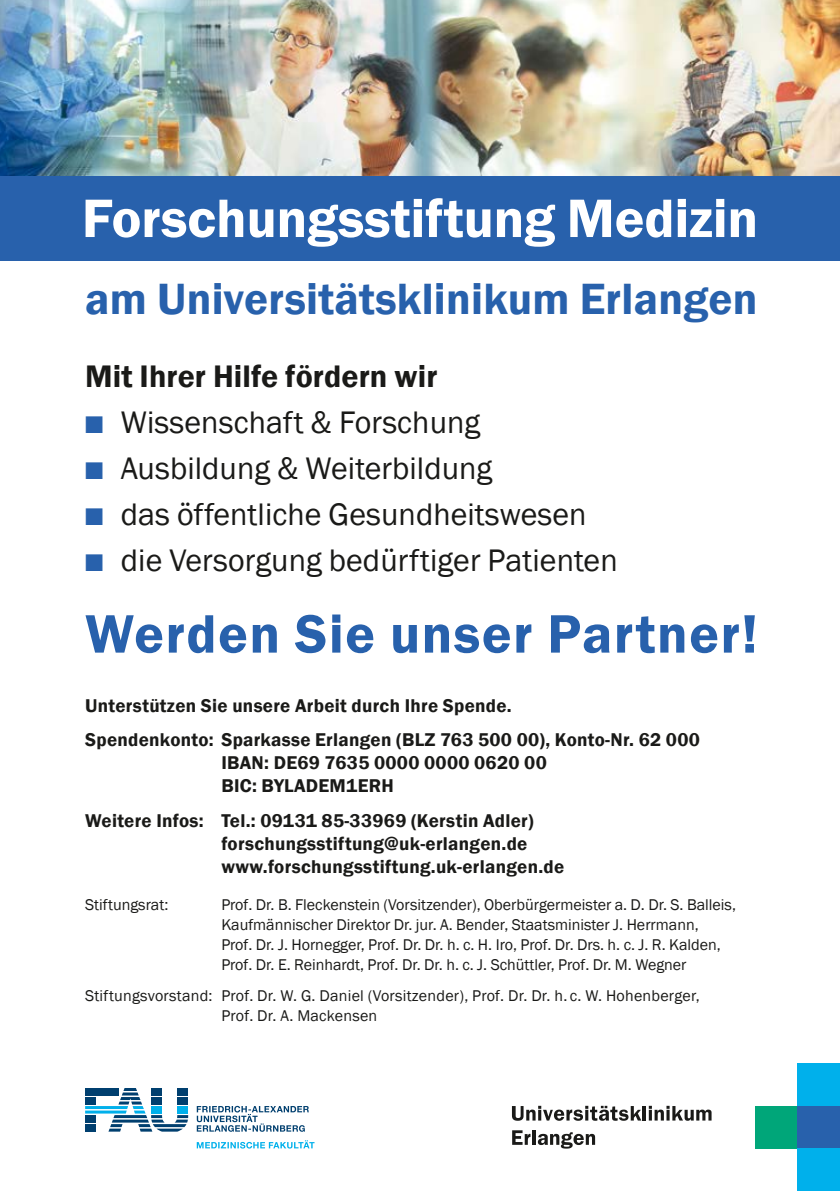
<style>
.page{position:relative;width:840px;height:1191px;background:#fff}
.page>*{position:absolute;margin:0;border:0;box-sizing:border-box;transform-origin:0 0}
.t1{font:600 56px "Franklin Gothic";letter-spacing:-.005em;color:#fff}
.t2{font:600 56px "Franklin Gothic";letter-spacing:.025em;color:#2861ac}
.t3{font:600 45px "Franklin Gothic";letter-spacing:.005em;color:#2861ac}
.t4{font:32px "Franklin Gothic";letter-spacing:.005em;color:#1a1a18}
.t5{font:600 32px "Franklin Gothic";letter-spacing:.005em;color:#1a1a18}
.t6{font:600 19px/23px "Franklin Gothic";letter-spacing:.015em;color:#1a1a18}
.t7{font:16px/20px "Franklin Gothic";color:#1a1a18}
.s1{color:#2861ac}
</style>
<div class="page">
<div style="left:754px;top:1106px;width:43px;height:42px;background:#00a679"></div>
<div style="left:797px;top:1106px;width:42px;height:42px;background:#2861ac"></div>
<div style="left:797px;top:1148px;width:42px;height:43px;background:#00b0eb"></div>
<div style="left:797px;top:1063px;width:42px;height:43px;background:#00b0eb"></div>
<hr style="left:642px;top:1106px;width:3px;height:14px;background:#1a1a18">
<svg style="left:648px;top:1105px;width:63px;height:15px"></svg>
<svg style="left:512px;top:1130px;width:18px;height:14px"></svg>
<hr style="left:532px;top:1130px;width:3px;height:14px;background:#1a1a18">
<svg style="left:537px;top:1132px;width:57px;height:16px"></svg>
<svg style="left:511px;top:1105px;width:130px;height:15px"></svg>
<svg style="left:197px;top:1140px;width:117px;height:8px"></svg>
<svg style="left:197px;top:1105px;width:111px;height:26px"></svg>
<svg style="left:85px;top:1088px;width:103px;height:43px"></svg>
<div style="left:0;top:176px;width:839px;height:85px;background:#2861ac"></div>
<img style="left:0;top:0;width:839px;height:176px">
<h1 class="t1" style="left:82px;top:184px;width:677px">Forschungsstiftung Medizin</h1>
<h2 class="t3" style="left:85px;top:271px;width:673px">am Universitätsklinikum Erlangen</h2>
<h3 class="t5" style="left:85px;top:357px;width:353px">Mit Ihrer Hilfe fördern wir</h3>
<h3 class="t4" style="left:85px;top:402px;width:396px"><span class="s1">■</span> Wissenschaft &amp; Forschung</h3>
<h3 class="t4" style="left:85px;top:448px;width:408px"><span class="s1">■</span> Ausbildung &amp; Weiterbildung</h3>
<h3 class="t4" style="left:85px;top:494px;width:502px"><span class="s1">■</span> das öffentliche Gesundheitswesen</h3>
<h3 class="t4" style="left:85px;top:540px;width:533px"><span class="s1">■</span> die Versorgung bedürftiger Patienten</h3>
<h1 class="t2" style="left:85px;top:599px;width:673px">Werden Sie unser Partner!</h1>
<p class="t6" style="left:85px;top:688px;width:616px;line-height:34.4px">Unterstützen Sie unsere Arbeit durch Ihre Spende.<br>Spendenkonto: Sparkasse Erlangen (BLZ 763 500 00), Konto-Nr. 62 000</p>
<p class="t6" style="left:221px;top:752px;width:327px">IBAN: DE69 7635 0000 0000 0620 00<br>BIC: BYLADEM1ERH</p>
<p class="t6" style="left:221px;top:809px;width:344px;text-indent:-136px">Weitere Infos: Tel.: 09131 85-33969 (Kerstin Adler) forschungsstiftung@uk-erlangen.de www.forschungsstiftung.uk-erlangen.de</p>
<p class="t7" style="left:85px;top:894px;width:85px">Stiftungsrat:</p>
<p class="t7" style="left:221px;top:894px;width:516px">Prof. Dr. B. Fleckenstein (Vorsitzender), Oberbürgermeister a. D. Dr. S. Balleis, Kaufmännischer Direktor Dr. jur. A. Bender, Staatsminister J. Herrmann,<br>Prof. Dr. J. Hornegger, Prof. Dr. Dr. h. c. H. Iro, Prof. Dr. Drs. h. c. J. R. Kalden, Prof. Dr. E. Reinhardt, Prof. Dr. Dr. h. c. J. Schüttler, Prof. Dr. M. Wegner</p>
<p class="t7" style="left:221px;top:985px;width:479px;text-indent:-136px">Stiftungsvorstand: Prof. Dr. W. G. Daniel (Vorsitzender), Prof. Dr. Dr. h. c. W. Hohenberger,<br>Prof. Dr. A. Mackensen</p>
</div>
